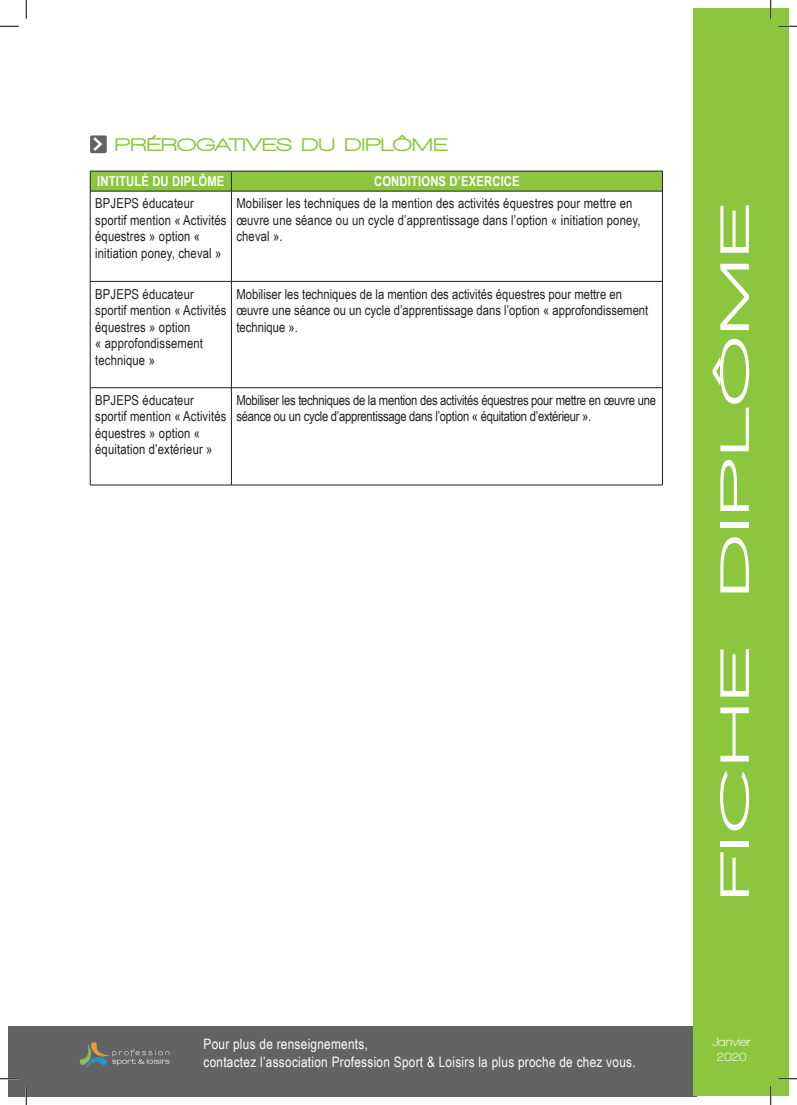
<style>
.page{position:relative;width:797px;height:1105px;background:#fff}
.page>*{position:absolute;margin:0;border:0;box-sizing:border-box;transform-origin:0 0}
.t1{font:900 42px "Walkway Expand";letter-spacing:.07em;color:#fff;scale:1.56 1}
.t2{font:900 18.75px "Walkway Expand";color:#8bc63e}
.t3{font:14.38px/17.2px "Arial Narrow";letter-spacing:.02em;color:#fff}
.t4{font:13.75px/16.5px "Arial Narrow";letter-spacing:.01em;color:#231f20}
.t5{font:13.75px/16.5px "Arial Narrow";letter-spacing:-.02em;color:#231f20}
.t6{font:700 13.75px "Arial Narrow";letter-spacing:.01em;color:#fff}
.t7{font:700 12.5px/15px "Walkway";letter-spacing:.01em;color:#fff;text-align:center}
</style>
<div class="page">
<div style="left:9px;top:1026px;width:687px;height:70px;background:#636366"></div>
<img style="left:79px;top:1042px;width:91px;height:26px">
<div style="left:692px;top:9px;width:96px;height:1087px;background:#8bc63e"></div>
<div style="left:90px;top:135px;width:17px;height:18px;background:#636366;border-radius:2px"></div>
<svg style="left:91px;top:135px;width:13px;height:19px"></svg>
<svg style="left:90px;top:171px;width:573px;height:20px;background:#85bd3c"></svg>
<hr style="left:90px;top:191px;width:141px;height:1px;background:#231f20">
<hr style="left:90px;top:191px;width:1px;height:90px;background:#231f20">
<hr style="left:231px;top:191px;width:431px;height:1px;background:#231f20">
<hr style="left:231px;top:191px;width:1px;height:90px;background:#231f20">
<hr style="left:662px;top:191px;width:1px;height:90px;background:#231f20">
<hr style="left:90px;top:281px;width:141px;height:1px;background:#231f20">
<hr style="left:90px;top:282px;width:1px;height:106px;background:#231f20">
<hr style="left:231px;top:281px;width:431px;height:1px;background:#231f20">
<hr style="left:231px;top:282px;width:1px;height:106px;background:#231f20">
<hr style="left:662px;top:282px;width:1px;height:106px;background:#231f20">
<hr style="left:90px;top:387px;width:141px;height:1px;background:#231f20">
<hr style="left:90px;top:388px;width:1px;height:97px;background:#231f20">
<hr style="left:231px;top:387px;width:431px;height:1px;background:#231f20">
<hr style="left:231px;top:388px;width:1px;height:97px;background:#231f20">
<hr style="left:662px;top:388px;width:1px;height:97px;background:#231f20">
<hr style="left:90px;top:485px;width:141px;height:1px;background:#231f20">
<hr style="left:231px;top:485px;width:431px;height:1px;background:#231f20">
<svg style="left:0;top:25px;width:19px;height:2px"></svg>
<svg style="left:778px;top:25px;width:19px;height:2px"></svg>
<svg style="left:0;top:1078px;width:18px;height:1px"></svg>
<svg style="left:778px;top:1078px;width:19px;height:1px"></svg>
<svg style="left:25px;top:0;width:2px;height:19px"></svg>
<svg style="left:25px;top:1086px;width:2px;height:19px"></svg>
<svg style="left:770px;top:0;width:1px;height:19px"></svg>
<svg style="left:770px;top:1086px;width:1px;height:19px"></svg>
<h2 class="t2" style="left:115px;top:134px;width:334px">PRÉROGATIVES DU DIPLÔME</h2>
<p class="t6" style="left:97px;top:171px;width:129px">INTITULÉ DU DIPLÔME</p>
<p class="t6" style="left:374px;top:171px;width:147px">CONDITIONS D’EXERCICE</p>
<p class="t4" style="left:95px;top:195px;width:133px">BPJEPS éducateur sportif mention « Activités équestres » option « initiation poney, cheval »</p>
<p class="t4" style="left:236px;top:195px;width:406px">Mobiliser les techniques de la mention des activités équestres pour mettre en œuvre une séance ou un cycle d’apprentissage dans l’option « initiation poney, cheval ».</p>
<p class="t4" style="left:95px;top:285px;width:133px">BPJEPS éducateur sportif mention « Activités équestres » option<br>« approfondissement technique »</p>
<p class="t4" style="left:236px;top:285px;width:413px">Mobiliser les techniques de la mention des activités équestres pour mettre en œuvre une séance ou un cycle d’apprentissage dans l’option « approfondissement technique ».</p>
<p class="t4" style="left:95px;top:391px;width:133px">BPJEPS éducateur sportif mention « Activités équestres » option « équitation d’extérieur »</p>
<p class="t5" style="left:236px;top:391px;width:421px">Mobiliser les techniques de la mention des activités équestres pour mettre en œuvre une séance ou un cycle d’apprentissage dans l’option « équitation d’extérieur ».</p>
<p class="t3" style="left:203px;top:1035px;width:433px">Pour plus de renseignements,<br>contactez l’association Profession Sport &amp; Loisirs la plus proche de chez vous.</p>
<h1 class="t1" style="left:712px;top:595px;width:252px;rotate:-90deg">diplôme</h1>
<h1 class="t1" style="left:712px;top:899px;width:162px;rotate:-90deg">fiche</h1>
<p class="t7" style="left:712px;top:1034px;width:40px">Janvier<br>2020</p>
</div>
